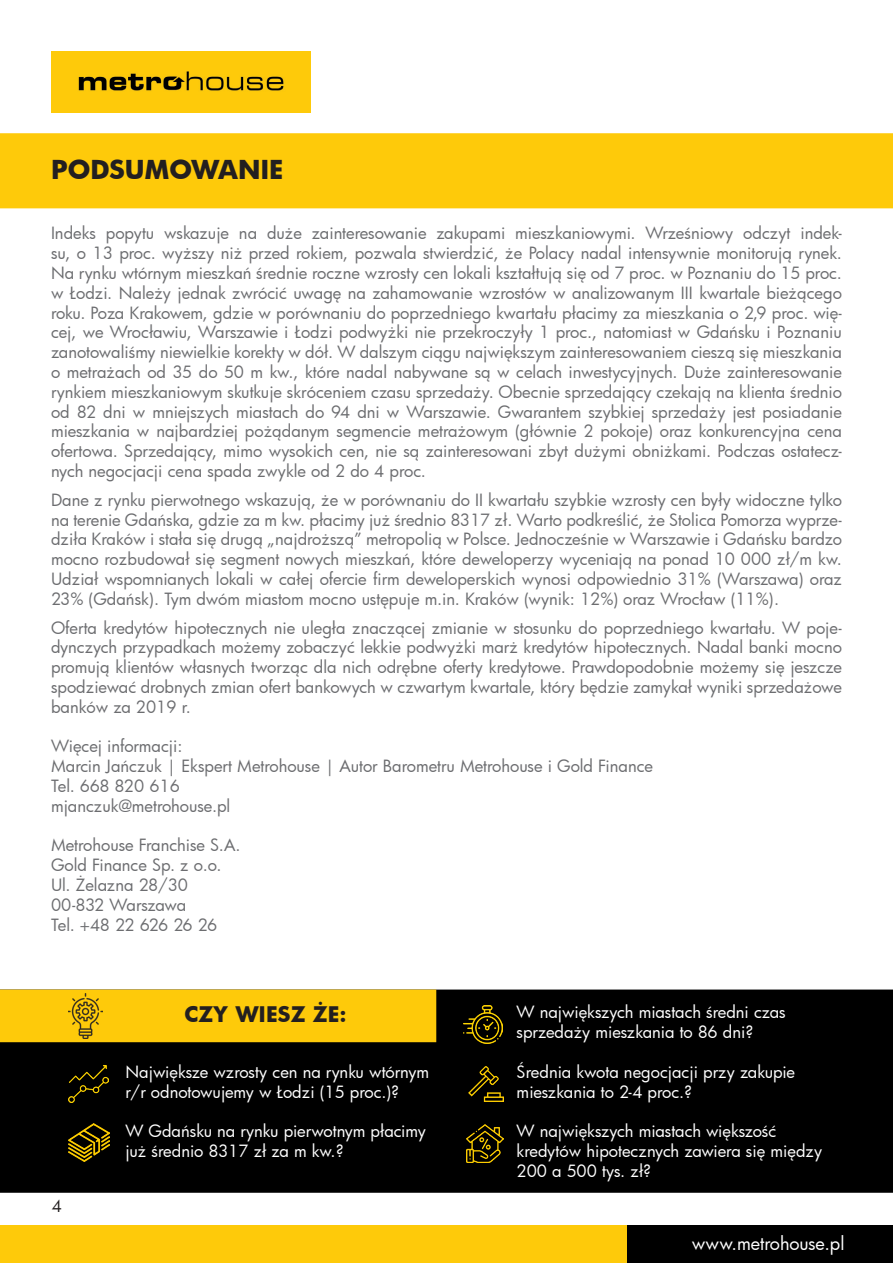
<style>
.page{position:relative;width:893px;height:1263px;background:#fff}
.page>*{position:absolute;margin:0;border:0;box-sizing:border-box;transform-origin:0 0}
.t1{font:700 25.5px "Futura";letter-spacing:-.005em;color:#231f20}
.t2{font:700 21px "Futura";color:#231f20}
.t3{font:18px "Futura";letter-spacing:-.005em;color:#fff}
.t4{font:16.5px/19.8px "Futura";color:#6c6d70;text-align:justify}
.t5{font:16.5px/19.8px "Futura";color:#fff}
.t6{font:16.5px "Futura";letter-spacing:-.055em;color:#6c6d70}
.t7{font:16.5px "Futura";letter-spacing:-.03em;color:#6c6d70}
.t8{font:16.5px "Futura";color:#231f20}
</style>
<div class="page">
<img style="left:51px;top:51px;width:259px;height:62px">
<div style="left:0;top:1225px;width:646px;height:38px;background:#feca0a"></div>
<div style="left:627px;top:1225px;width:266px;height:38px;background:#000"></div>
<div style="left:0;top:133px;width:893px;height:75px;background:#feca0a"></div>
<div style="left:0;top:989px;width:893px;height:204px;background:#000"></div>
<img style="left:68px;top:1124px;width:42px;height:37px">
<div style="left:0;top:989px;width:436px;height:53px;background:#feca0a"></div>
<img style="left:68px;top:993px;width:35px;height:45px">
<img style="left:68px;top:1065px;width:41px;height:38px">
<img style="left:463px;top:1006px;width:39px;height:37px">
<img style="left:468px;top:1066px;width:35px;height:35px">
<img style="left:466px;top:1125px;width:37px;height:37px">
<p class="t1" style="left:51px;top:152px;width:234px">PODSUMOWANIE</p>
<p class="t4" style="left:51px;top:223px;width:792px">Indeks popytu wskazuje na duże zainteresowanie zakupami mieszkaniowymi. Wrześniowy odczyt indek&shy;su, o 13 proc. wyższy niż przed rokiem, pozwala stwierdzić, że Polacy nadal intensywnie monitorują rynek.<br>Na rynku wtórnym mieszkań średnie roczne wzrosty cen lokali kształtują się od 7 proc. w Poznaniu do 15 proc. w Łodzi. Należy jednak zwrócić uwagę na zahamowanie wzrostów w analizowanym III kwartale bieżącego roku. Poza Krakowem, gdzie w porównaniu do poprzedniego kwartału płacimy za mieszkania o 2,9 proc. wię&shy;cej, we Wrocławiu, Warszawie i Łodzi podwyżki nie przekroczyły 1 proc., natomiast w Gdańsku i Poznaniu zanotowaliśmy niewielkie korekty w dół. W dalszym ciągu największym zainteresowaniem cieszą się mieszkania o metrażach od 35 do 50 m kw., które nadal nabywane są w celach inwestycyjnych. Duże zainteresowanie rynkiem mieszkaniowym skutkuje skróceniem czasu sprzedaży. Obecnie sprzedający czekają na klienta średnio od 82 dni w mniejszych miastach do 94 dni w Warszawie. Gwarantem szybkiej sprzedaży jest posiadanie mieszkania w najbardziej pożądanym segmencie metrażowym (głównie 2 pokoje) oraz konkurencyjna cena ofertowa. Sprzedający, mimo wysokich cen, nie są zainteresowani zbyt dużymi obniżkami. Podczas ostatecz&shy;nych negocjacji cena spada zwykle od 2 do 4 proc.</p>
<p class="t4" style="left:51px;top:489px;width:792px">Dane z rynku pierwotnego wskazują, że w porównaniu do II kwartału szybkie wzrosty cen były widoczne tylko na terenie Gdańska, gdzie za m kw. płacimy już średnio 8317 zł. Warto podkreślić, że Stolica Pomorza wyprze&shy;dziła Kraków i stała się drugą „najdroższą” metropolią w Polsce. Jednocześnie w Warszawie i Gdańsku bardzo mocno rozbudował się segment nowych mieszkań, które deweloperzy wyceniają na ponad 10 000 zł/m kw.<br>Udział wspomnianych lokali w całej ofercie firm deweloperskich wynosi odpowiednio 31% (Warszawa) oraz 23% (Gdańsk). Tym dwóm miastom mocno ustępuje m.in. Kraków (wynik: 12%) oraz Wrocław (11%).</p>
<p class="t4" style="left:51px;top:617px;width:792px">Oferta kredytów hipotecznych nie uległa znaczącej zmianie w stosunku do poprzedniego kwartału. W poje&shy;dynczych przypadkach możemy zobaczyć lekkie podwyżki marż kredytów hipotecznych. Nadal banki mocno promują klientów własnych tworząc dla nich odrębne oferty kredytowe. Prawdopodobnie możemy się jeszcze spodziewać drobnych zmian ofert bankowych w czwartym kwartale, który będzie zamykał wyniki sprzedażowe banków za 2019 r.</p>
<p class="t4" style="left:51px;top:736px;width:133px">Więcej informacji:</p>
<p class="t4" style="left:51px;top:756px;width:604px">Marcin Jańczuk | Ekspert Metrohouse | Autor Barometru Metrohouse i Gold Finance</p>
<p class="t4" style="left:51px;top:776px;width:130px">Tel. 668 820 616</p>
<p class="t4" style="left:51px;top:795px;width:181px">mjanczuk@metrohouse.pl</p>
<p class="t4" style="left:51px;top:835px;width:191px">Metrohouse Franchise S.A.</p>
<p class="t4" style="left:51px;top:855px;width:172px">Gold Finance Sp. z o.o.</p>
<p class="t4" style="left:51px;top:875px;width:138px">Ul. Żelazna 28/30</p>
<p class="t7" style="left:51px;top:893px;width:137px">00-832 Warszawa</p>
<p class="t6" style="left:51px;top:913px;width:168px">Tel. +48 22 626 26 26</p>
<p class="t8" style="left:52px;top:1195px;width:12px">4</p>
<p class="t2" style="left:185px;top:1000px;width:163px">CZY WIESZ ŻE:</p>
<p class="t5" style="left:125px;top:1061px;width:305px">Największe wzrosty cen na rynku wtórnym r/r odnotowujemy w Łodzi (15 proc.)?</p>
<p class="t5" style="left:125px;top:1121px;width:302px">W Gdańsku na rynku pierwotnym płacimy już średnio 8317 zł za m kw.?</p>
<p class="t5" style="left:517px;top:1002px;width:271px">W największych miastach średni czas sprzedaży mieszkania to 86 dni?</p>
<p class="t5" style="left:517px;top:1061px;width:280px">Średnia kwota negocjacji przy zakupie mieszkania to 2-4 proc.?</p>
<p class="t5" style="left:517px;top:1121px;width:307px">W największych miastach większość kredytów hipotecznych zawiera się między<br>200 a 500 tys. zł?</p>
<p class="t3" style="left:692px;top:1231px;width:154px">www.metrohouse.pl</p>
</div>
